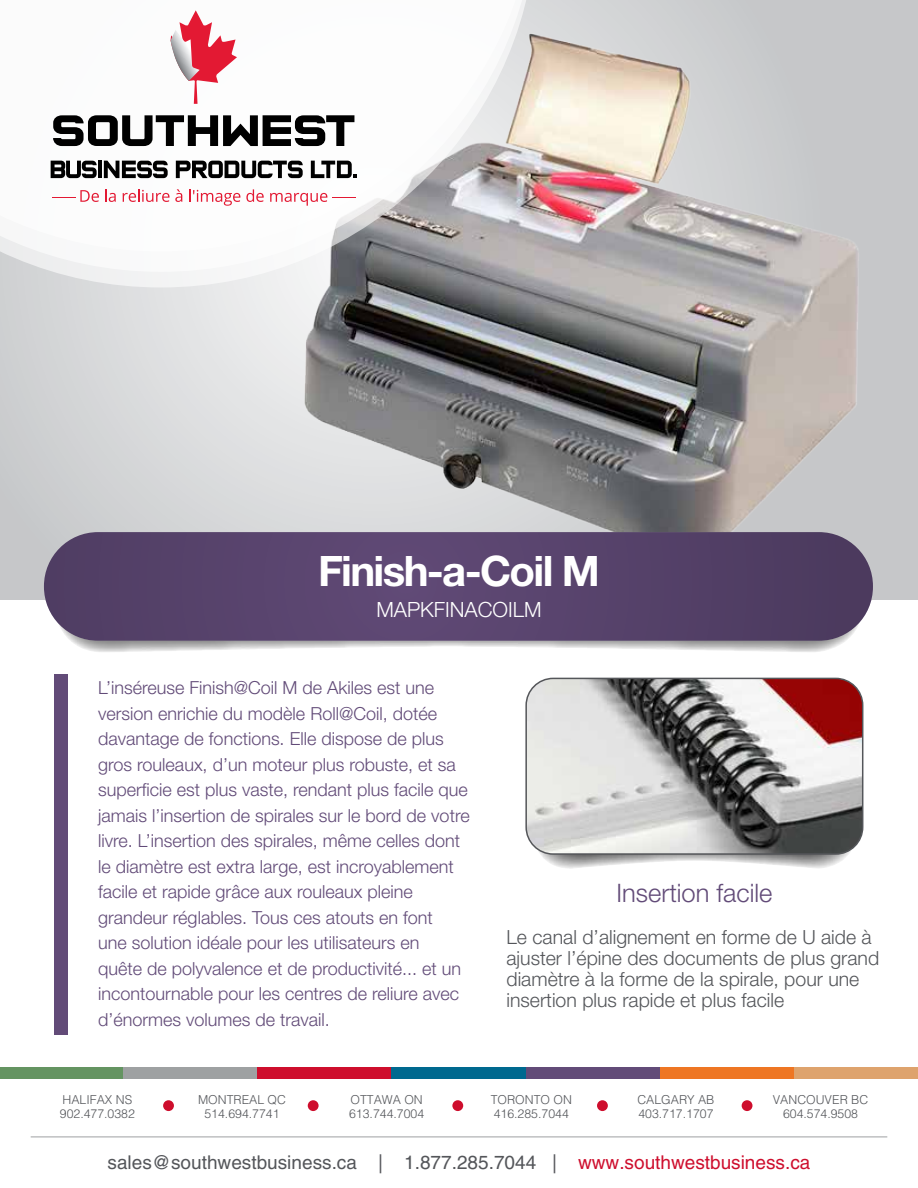
<style>
.page{position:relative;width:918px;height:1188px;background:#fff}
.page>*{position:absolute;margin:0;border:0;box-sizing:border-box;transform-origin:0 0}
.t1{font:700 42px "Helvetica Neue LT Pro";letter-spacing:-.04em;color:#fff}
.t2{font:300 25.5px "Helvetica Neue LT Pro";color:#624b78}
.t3{font:300 21px "Helvetica Neue LT Pro";color:#fff}
.t4{font:300 19.5px/21px "Helvetica Neue LT Pro";color:#54565a}
.t5{font:19.05px "Helvetica";color:#54565a}
.t6{font:300 18px/25.5px "Helvetica Neue LT Pro";color:#624b78}
.t7{font:300 12.3px/14.7px "Helvetica";color:#54565a}
.s1{color:#ce0e2d}
</style>
<div class="page">
<div style="left:0;top:1067px;width:123px;height:12px;background:#649461"></div>
<div style="left:123px;top:1067px;width:134px;height:12px;background:#9ea1a2"></div>
<div style="left:257px;top:1067px;width:135px;height:12px;background:#ce0e2d"></div>
<div style="left:392px;top:1067px;width:134px;height:12px;background:#00698f"></div>
<div style="left:526px;top:1067px;width:134px;height:12px;background:#624b78"></div>
<div style="left:660px;top:1067px;width:134px;height:12px;background:#ee7623"></div>
<div style="left:794px;top:1067px;width:124px;height:12px;background:#dea36d"></div>
<div style="left:742px;top:1100px;width:10px;height:11px;background:#ce0e2d;border-radius:50%"></div>
<div style="left:597px;top:1100px;width:11px;height:11px;background:#ce0e2d;border-radius:50%"></div>
<div style="left:452px;top:1100px;width:11px;height:11px;background:#ce0e2d;border-radius:50%"></div>
<div style="left:308px;top:1100px;width:11px;height:11px;background:#ce0e2d;border-radius:50%"></div>
<div style="left:163px;top:1100px;width:11px;height:11px;background:#ce0e2d;border-radius:50%"></div>
<hr style="left:31px;top:1137px;width:856px;height:1px;background:#9ea1a2">
<svg style="left:0;top:287px;width:249px;height:313px;background:#d5d7d8"></svg>
<svg style="left:541px;top:854px;width:307px;height:15px"></svg>
<img style="left:528px;top:678px;width:335px;height:176px">
<div style="left:525px;top:678px;width:338px;height:177px;border:2px solid #54565a;border-radius:27px"></div>
<img style="left:249px;top:0;width:669px;height:600px">
<svg style="left:0;top:272px;width:537px;height:15px"></svg>
<svg style="left:0;top:251px;width:537px;height:21px"></svg>
<svg style="left:0;top:0;width:537px;height:251px"></svg>
<svg style="left:71px;top:641px;width:774px;height:11px"></svg>
<svg style="left:44px;top:532px;width:829px;height:109px"></svg>
<div style="left:44px;top:532px;width:829px;height:109px;background:#57436b;border-radius:54px"></div>
<div style="left:54px;top:674px;width:14px;height:361px;background:#624b78"></div>
<svg style="left:171px;top:10px;width:66px;height:94px"></svg>
<svg style="left:51px;top:161px;width:46px;height:17px"></svg>
<hr style="left:98px;top:161px;width:4px;height:17px;background:#000">
<svg style="left:104px;top:161px;width:64px;height:17px"></svg>
<svg style="left:176px;top:161px;width:127px;height:17px"></svg>
<svg style="left:311px;top:161px;width:46px;height:17px"></svg>
<svg style="left:53px;top:115px;width:301px;height:31px"></svg>
<svg style="left:105px;top:189px;width:11px;height:13px"></svg>
<svg style="left:123px;top:189px;width:59px;height:13px"></svg>
<svg style="left:189px;top:189px;width:51px;height:16px"></svg>
<svg style="left:246px;top:189px;width:18px;height:13px"></svg>
<svg style="left:52px;top:190px;width:47px;height:12px"></svg>
<svg style="left:270px;top:193px;width:85px;height:12px"></svg>
<h1 class="t1" style="left:318px;top:545px;width:283px">Finish-a-Coil M</h1>
<p class="t3" style="left:376px;top:597px;width:167px">MAPKFINACOILM</p>
<p class="t6" style="left:98px;top:675px;width:373px">L’inséreuse Finish@Coil M de Akiles est une version enrichie du modèle Roll@Coil, dotée davantage de fonctions. Elle dispose de plus gros rouleaux, d’un moteur plus robuste, et sa superficie est plus vaste, rendant plus facile que jamais l’insertion de spirales sur le bord de votre livre. L’insertion des spirales, même celles dont le diamètre est extra large, est incroyablement facile et rapide grâce aux rouleaux pleine grandeur réglables. Tous ces atouts en font<br>une solution idéale pour les utilisateurs en<br>quête de polyvalence et de productivité... et un incontournable pour les centres de reliure avec d’énormes volumes de travail.</p>
<h2 class="t2" style="left:617px;top:877px;width:157px">Insertion facile</h2>
<p class="t4" style="left:507px;top:926px;width:374px">Le canal d’alignement en forme de U aide à ajuster l’épine des documents de plus grand diamètre à la forme de la spirale, pour une insertion plus rapide et plus facile</p>
<p class="t7" style="left:60px;top:1092px;width:77px">HALIFAX NS<br>902.477.0382</p>
<p class="t7" style="left:198px;top:1092px;width:90px;text-align:center">MONTREAL QC<br>514.694.7741</p>
<p class="t7" style="left:349px;top:1092px;width:77px">OTTAWA ON<br>613.744.7004</p>
<p class="t7" style="left:491px;top:1092px;width:83px">TORONTO ON<br>416.285.7044</p>
<p class="t7" style="left:637px;top:1092px;width:79px">CALGARY AB<br>403.717.1707</p>
<p class="t7" style="left:773px;top:1092px;width:97px;text-align:center">VANCOUVER BC<br>604.574.9508</p>
<p class="t5" style="left:108px;top:1151px;width:704px">sales@southwestbusiness.ca | 1.877.285.7044 | <span class="s1">www.southwestbusiness.ca</span></p>
</div>
